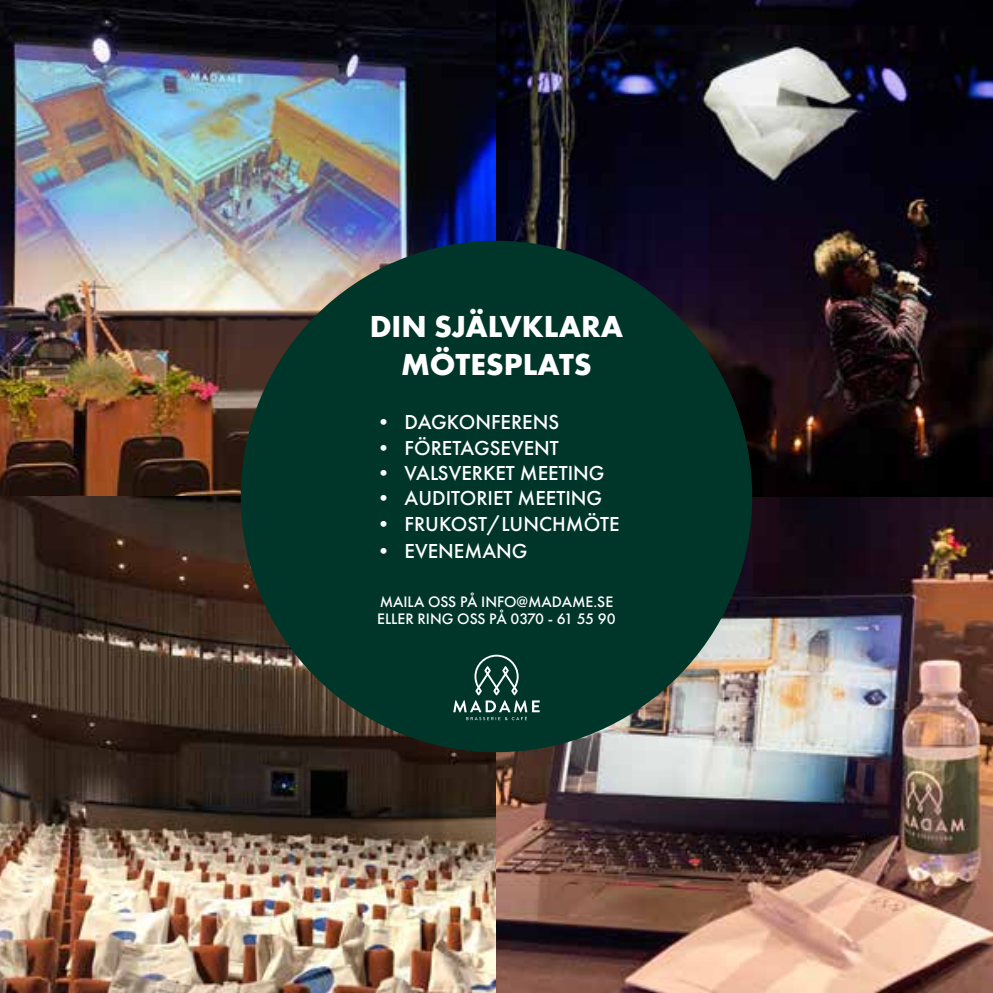
<style>
.page{position:relative;width:993px;height:993px;background:#fff}
.page>*{position:absolute;margin:0;border:0;box-sizing:border-box;transform-origin:0 0}
.t1{font:700 31.5px/37.8px "Futura PT";color:#fff;text-align:center}
.t2{font:500 21px "Futura PT";color:#fff}
.t3{font:500 15.75px/17.5px "Futura PT";color:#fff}
</style>
<div class="page">
<img style="left:0;top:0;width:992px;height:992px">
<div style="left:241px;top:241px;width:511px;height:511px;background:#003629;border-radius:50%"></div>
<svg style="left:453px;top:654px;width:86px;height:66px"></svg>
<h1 class="t1" style="left:369px;top:306px;width:255px">DIN SJÄLVKLARA<br>MÖTESPLATS</h1>
<p class="t2" style="left:373px;top:409px;width:188px">• DAGKONFERENS</p>
<p class="t2" style="left:373px;top:435px;width:187px">• FÖRETAGSEVENT</p>
<p class="t2" style="left:373px;top:460px;width:233px">• VALSVERKET MEETING</p>
<p class="t2" style="left:373px;top:485px;width:231px">• AUDITORIET MEETING</p>
<p class="t2" style="left:373px;top:511px;width:248px">• FRUKOST/LUNCHMÖTE</p>
<p class="t2" style="left:373px;top:537px;width:156px">• EVENEMANG</p>
<p class="t3" style="left:377px;top:592px;width:240px">MAILA OSS PÅ INFO@MADAME.SE<br>ELLER RING OSS PÅ 0370 - 61 55 90</p>
</div>
